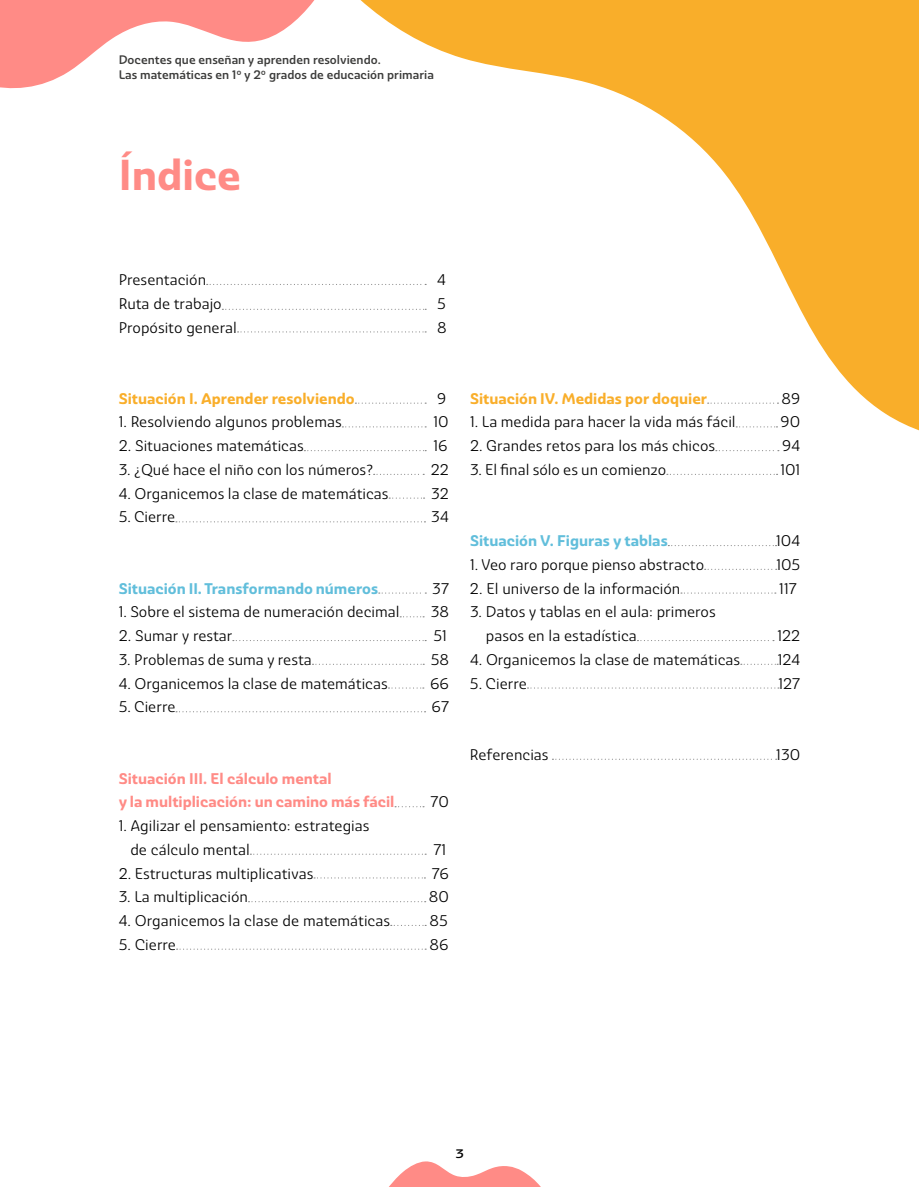
<style>
.page{position:relative;width:919px;height:1187px;background:#fff}
.page>*{position:absolute;margin:0;border:0;box-sizing:border-box;transform-origin:0 0}
.t1{font:42px "Ashemore Nor Bol";color:#ff8b86}
.t2{font:15px/23.7px "Ashemore Nor Reg";color:#000}
.t3{font:15px/23.7px "Ashemore Nor Bol";color:#ff8b86}
.t4{font:15px "Ashemore Nor Bol";color:#f9ae2a}
.t5{font:15px "Ashemore Nor Bol";color:#61bedb}
.t6{font:12px/15px "Ashemore Nor Med";color:#3c3c3b}
.t7{font:500 expanded 12px "Ashemore";color:#000}
</style>
<div class="page">
<svg style="left:389px;top:1161px;width:151px;height:25px"></svg>
<svg style="left:0;top:0;width:281px;height:89px"></svg>
<svg style="left:281px;top:0;width:637px;height:430px"></svg>
<svg style="left:207px;top:284px;width:219px;height:1px"></svg>
<svg style="left:222px;top:309px;width:204px;height:1px"></svg>
<svg style="left:237px;top:331px;width:189px;height:1px"></svg>
<svg style="left:355px;top:402px;width:71px;height:1px"></svg>
<svg style="left:342px;top:426px;width:84px;height:1px"></svg>
<svg style="left:304px;top:450px;width:122px;height:1px"></svg>
<svg style="left:373px;top:474px;width:51px;height:1px"></svg>
<svg style="left:389px;top:497px;width:35px;height:1px"></svg>
<svg style="left:176px;top:521px;width:249px;height:1px"></svg>
<svg style="left:379px;top:592px;width:47px;height:1px"></svg>
<svg style="left:400px;top:616px;width:24px;height:1px"></svg>
<svg style="left:233px;top:640px;width:193px;height:1px"></svg>
<svg style="left:312px;top:663px;width:112px;height:1px"></svg>
<svg style="left:388px;top:687px;width:36px;height:1px"></svg>
<svg style="left:176px;top:711px;width:249px;height:1px"></svg>
<svg style="left:395px;top:806px;width:29px;height:1px"></svg>
<svg style="left:250px;top:853px;width:176px;height:1px"></svg>
<svg style="left:314px;top:877px;width:111px;height:1px"></svg>
<svg style="left:248px;top:901px;width:177px;height:1px"></svg>
<svg style="left:177px;top:948px;width:249px;height:1px"></svg>
<svg style="left:707px;top:402px;width:71px;height:1px"></svg>
<svg style="left:736px;top:426px;width:41px;height:1px"></svg>
<svg style="left:715px;top:450px;width:63px;height:1px"></svg>
<svg style="left:666px;top:474px;width:111px;height:1px"></svg>
<svg style="left:668px;top:545px;width:108px;height:1px"></svg>
<svg style="left:704px;top:568px;width:72px;height:2px"></svg>
<svg style="left:681px;top:592px;width:94px;height:1px"></svg>
<svg style="left:637px;top:640px;width:137px;height:1px"></svg>
<svg style="left:740px;top:663px;width:38px;height:1px"></svg>
<svg style="left:527px;top:687px;width:252px;height:1px"></svg>
<svg style="left:552px;top:758px;width:224px;height:1px"></svg>
<p class="t6" style="left:119px;top:52px;width:317px">Docentes que enseñan y aprenden resolviendo.<br>Las matemáticas en 1º y 2º grados de educación primaria</p>
<h1 class="t1" style="left:119px;top:149px;width:124px">Índice</h1>
<p class="t2" style="left:119px;top:268px;width:89px">Presentación</p>
<p class="t2" style="left:437px;top:268px;width:10px">4</p>
<p class="t2" style="left:119px;top:291px;width:105px">Ruta de trabajo</p>
<p class="t2" style="left:437px;top:291px;width:10px">5</p>
<p class="t2" style="left:119px;top:315px;width:120px">Propósito general</p>
<p class="t2" style="left:437px;top:315px;width:11px">8</p>
<p class="t4" style="left:119px;top:389px;width:237px">Situación I. Aprender resolviendo</p>
<p class="t2" style="left:437px;top:386px;width:11px">9</p>
<p class="t2" style="left:119px;top:410px;width:224px">1. Resolviendo algunos problemas</p>
<p class="t2" style="left:433px;top:410px;width:17px">10</p>
<p class="t2" style="left:119px;top:434px;width:187px">2. Situaciones matemáticas</p>
<p class="t2" style="left:433px;top:434px;width:16px">16</p>
<p class="t2" style="left:119px;top:457px;width:256px">3. ¿Qué hace el niño con los números?</p>
<p class="t2" style="left:431px;top:457px;width:20px">22</p>
<p class="t2" style="left:119px;top:481px;width:271px">4. Organicemos la clase de matemáticas</p>
<p class="t2" style="left:431px;top:481px;width:19px">32</p>
<p class="t2" style="left:119px;top:505px;width:58px">5. Cierre</p>
<p class="t2" style="left:431px;top:505px;width:19px">34</p>
<p class="t5" style="left:119px;top:579px;width:261px">Situación II. Transformando números</p>
<p class="t2" style="left:432px;top:576px;width:18px">37</p>
<p class="t2" style="left:119px;top:600px;width:282px">1. Sobre el sistema de numeración decimal</p>
<p class="t2" style="left:430px;top:600px;width:20px">38</p>
<p class="t2" style="left:119px;top:623px;width:115px">2. Sumar y restar</p>
<p class="t2" style="left:433px;top:623px;width:15px">51</p>
<p class="t2" style="left:119px;top:647px;width:195px">3. Problemas de suma y resta</p>
<p class="t2" style="left:430px;top:647px;width:20px">58</p>
<p class="t2" style="left:119px;top:671px;width:271px">4. Organicemos la clase de matemáticas</p>
<p class="t2" style="left:430px;top:671px;width:20px">66</p>
<p class="t2" style="left:119px;top:695px;width:58px">5. Cierre</p>
<p class="t2" style="left:431px;top:695px;width:19px">67</p>
<p class="t3" style="left:119px;top:766px;width:277px">Situación III. El cálculo mental<br>y la multiplicación: un camino más fácil</p>
<p class="t2" style="left:130px;top:813px;width:240px;text-indent:-12px">1. Agilizar el pensamiento: estrategias de cálculo mental</p>
<p class="t2" style="left:430px;top:790px;width:20px">70</p>
<p class="t2" style="left:433px;top:837px;width:14px">71</p>
<p class="t2" style="left:119px;top:861px;width:196px">2. Estructuras multiplicativas</p>
<p class="t2" style="left:432px;top:861px;width:19px">76</p>
<p class="t2" style="left:119px;top:884px;width:131px">3. La multiplicación</p>
<p class="t2" style="left:429px;top:884px;width:22px">80</p>
<p class="t2" style="left:119px;top:908px;width:273px">4. Organicemos la clase de matemáticas</p>
<p class="t2" style="left:429px;top:908px;width:20px">85</p>
<p class="t2" style="left:119px;top:932px;width:59px">5. Cierre</p>
<p class="t2" style="left:429px;top:932px;width:20px">86</p>
<p class="t4" style="left:470px;top:389px;width:239px">Situación IV. Medidas por doquier</p>
<p class="t2" style="left:781px;top:386px;width:20px">89</p>
<p class="t2" style="left:470px;top:410px;width:267px">1. La medida para hacer la vida más fácil</p>
<p class="t2" style="left:780px;top:410px;width:21px">90</p>
<p class="t2" style="left:470px;top:434px;width:247px">2. Grandes retos para los más chicos</p>
<p class="t2" style="left:782px;top:434px;width:20px">94</p>
<p class="t2" style="left:470px;top:457px;width:198px">3. El final sólo es un comienzo</p>
<p class="t2" style="left:780px;top:457px;width:21px">101</p>
<p class="t5" style="left:470px;top:531px;width:199px">Situación V. Figuras y tablas</p>
<p class="t2" style="left:776px;top:529px;width:26px">104</p>
<p class="t2" style="left:470px;top:552px;width:236px">1. Veo raro porque pienso abstracto</p>
<p class="t2" style="left:776px;top:552px;width:25px">105</p>
<p class="t2" style="left:470px;top:576px;width:212px">2. El universo de la información</p>
<p class="t2" style="left:779px;top:576px;width:19px">117</p>
<p class="t2" style="left:486px;top:600px;width:231px;text-indent:-16px">3. Datos y tablas en el aula: primeros pasos en la estadística</p>
<p class="t2" style="left:777px;top:623px;width:24px">122</p>
<p class="t2" style="left:470px;top:647px;width:272px">4. Organicemos la clase de matemáticas</p>
<p class="t2" style="left:777px;top:647px;width:24px">124</p>
<p class="t2" style="left:470px;top:671px;width:58px">5. Cierre</p>
<p class="t2" style="left:778px;top:671px;width:23px">127</p>
<p class="t2" style="left:470px;top:742px;width:80px">Referencias</p>
<p class="t2" style="left:776px;top:742px;width:25px">130</p>
<p class="t7" style="left:455px;top:1146px;width:10px">3</p>
</div>
